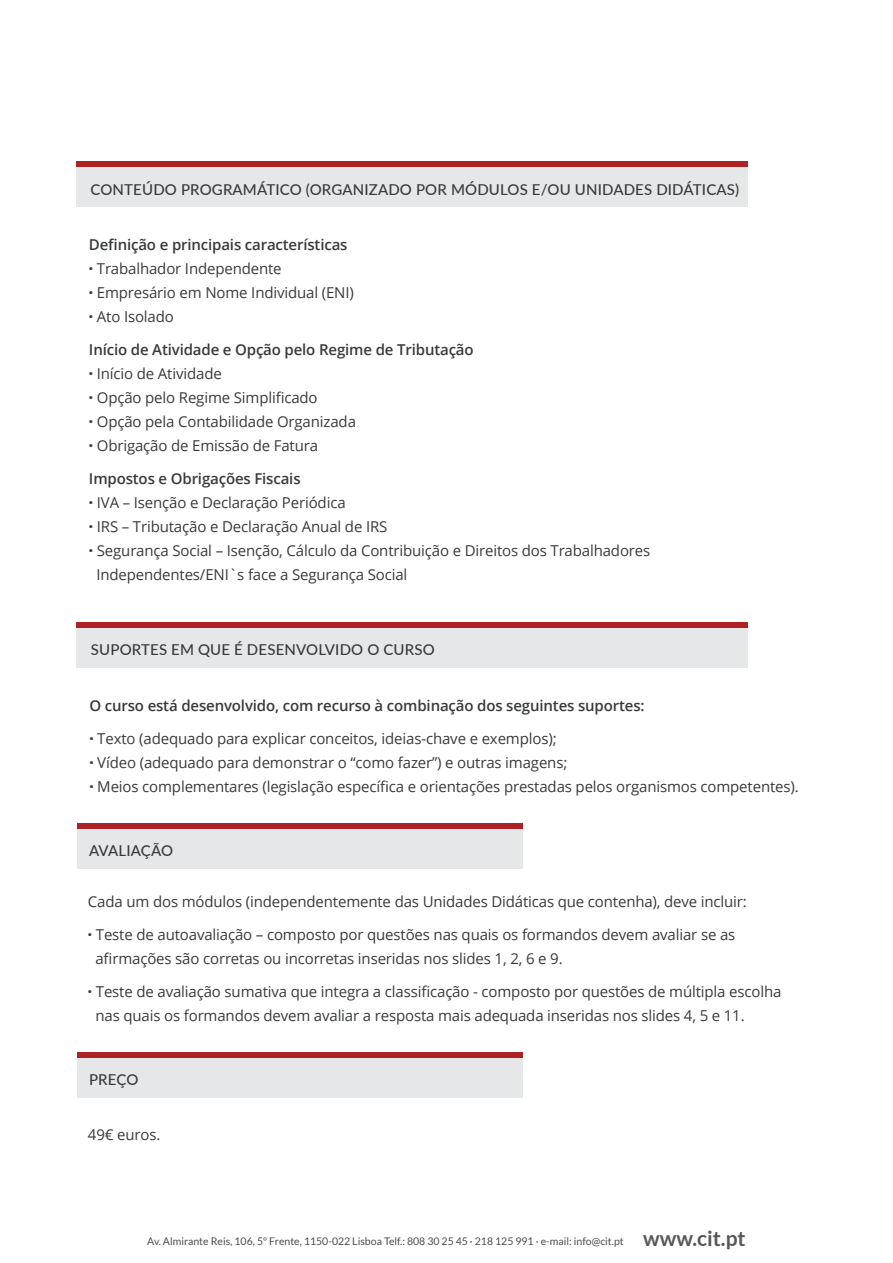
<style>
.page{position:relative;width:893px;height:1263px;background:#fff}
.page>*{position:absolute;margin:0;border:0;box-sizing:border-box;transform-origin:0 0}
.t1{font:15px/24px "Open Sans";letter-spacing:-.01em;color:#393b3b}
.t2{font:500 15px "Lato";letter-spacing:.01em;color:#393b3b}
.t3{font:600 15px "Open Sans";letter-spacing:-.01em;color:#393b3b}
.t4{font:10.5px "Lato";color:#4d4d4d}
.s1{font-weight:600}
.s2{font-weight:800}
.s3{font-weight:700;font-size:21px;color:#57585a}
</style>
<div class="page">
<div style="left:76px;top:162px;width:671px;height:45px;background:#e6e7e9"></div>
<div style="left:76px;top:162px;width:671px;height:5px;background:#ae2226"></div>
<div style="left:77px;top:622px;width:671px;height:46px;background:#e6e7e9"></div>
<div style="left:77px;top:622px;width:671px;height:6px;background:#ae2226"></div>
<div style="left:77px;top:823px;width:446px;height:46px;background:#e6e7e9"></div>
<div style="left:77px;top:823px;width:446px;height:6px;background:#ae2226"></div>
<div style="left:77px;top:1052px;width:446px;height:45px;background:#e6e7e9"></div>
<div style="left:77px;top:1052px;width:446px;height:6px;background:#ae2226"></div>
<p class="t2" style="left:91px;top:178px;width:650px">CONTEÚDO PROGRAMÁTICO (ORGANIZADO POR MÓDULOS E/OU UNIDADES DIDÁTICAS)</p>
<p class="t1" style="left:89px;top:232px;width:266px"><span class="s1">Definição e principais características </span><span class="s2">·</span> Trabalhador Independente<br><span class="s2">·</span> Empresário em Nome Individual (ENI) <span class="s2">·</span> Ato Isolado</p>
<p class="t1" style="left:89px;top:337px;width:386px"><span class="s1">Início de Atividade e Opção pelo Regime de Tributação </span><span class="s2">·</span> Início de Atividade<br><span class="s2">·</span> Opção pelo Regime Simplificado<br><span class="s2">·</span> Opção pela Contabilidade Organizada<br><span class="s2">·</span> Obrigação de Emissão de Fatura</p>
<p class="t3" style="left:89px;top:468px;width:213px">Impostos e Obrigações Fiscais</p>
<p class="t1" style="left:89px;top:490px;width:258px"><span class="s2">·</span> IVA – Isenção e Declaração Periódica</p>
<p class="t1" style="left:89px;top:514px;width:300px"><span class="s2">·</span> IRS – Tributação e Declaração Anual de IRS</p>
<p class="t1" style="left:89px;top:538px;width:563px"><span class="s2">·</span> Segurança Social – Isenção, Cálculo da Contribuição e Direitos dos Trabalhadores</p>
<p class="t1" style="left:96px;top:562px;width:312px">Independentes/ENI`s face a Segurança Social</p>
<p class="t2" style="left:91px;top:639px;width:345px">SUPORTES EM QUE É DESENVOLVIDO O CURSO</p>
<p class="t3" style="left:89px;top:695px;width:557px">O curso está desenvolvido, com recurso à combinação dos seguintes suportes:</p>
<p class="t1" style="left:89px;top:726px;width:711px"><span class="s2">·</span> Texto (adequado para explicar conceitos, ideias-chave e exemplos);<br><span class="s2">·</span> Vídeo (adequado para demonstrar o “como fazer”) e outras imagens;<br><span class="s2">·</span> Meios complementares (legislação específica e orientações prestadas pelos organismos competentes).</p>
<p class="t2" style="left:89px;top:840px;width:86px">AVALIAÇÃO</p>
<p class="t1" style="left:88px;top:889px;width:660px">Cada um dos módulos (independentemente das Unidades Didáticas que contenha), deve incluir:</p>
<p class="t1" style="left:95px;top:922px;width:641px;text-indent:-8px"><span class="s2">·</span> Teste de autoavaliação – composto por questões nas quais os formandos devem avaliar se as afirmações são corretas ou incorretas inseridas nos slides 1, 2, 6 e 9.</p>
<p class="t1" style="left:95px;top:979px;width:687px;text-indent:-8px"><span class="s2">·</span> Teste de avaliação sumativa que integra a classificação - composto por questões de múltipla escolha nas quais os formandos devem avaliar a resposta mais adequada inseridas nos slides 4, 5 e 11.</p>
<p class="t2" style="left:89px;top:1069px;width:51px">PREÇO</p>
<p class="t1" style="left:88px;top:1122px;width:74px">49€ euros.</p>
<p class="t4" style="left:147px;top:1235px;width:600px">Av. Almirante Reis, 106, 5º Frente, 1150-022 Lisboa Telf.: 808 30 25 45 · 218 125 991 · e-mail: info@cit.pt <span class="s3">www.cit.pt</span></p>
</div>
